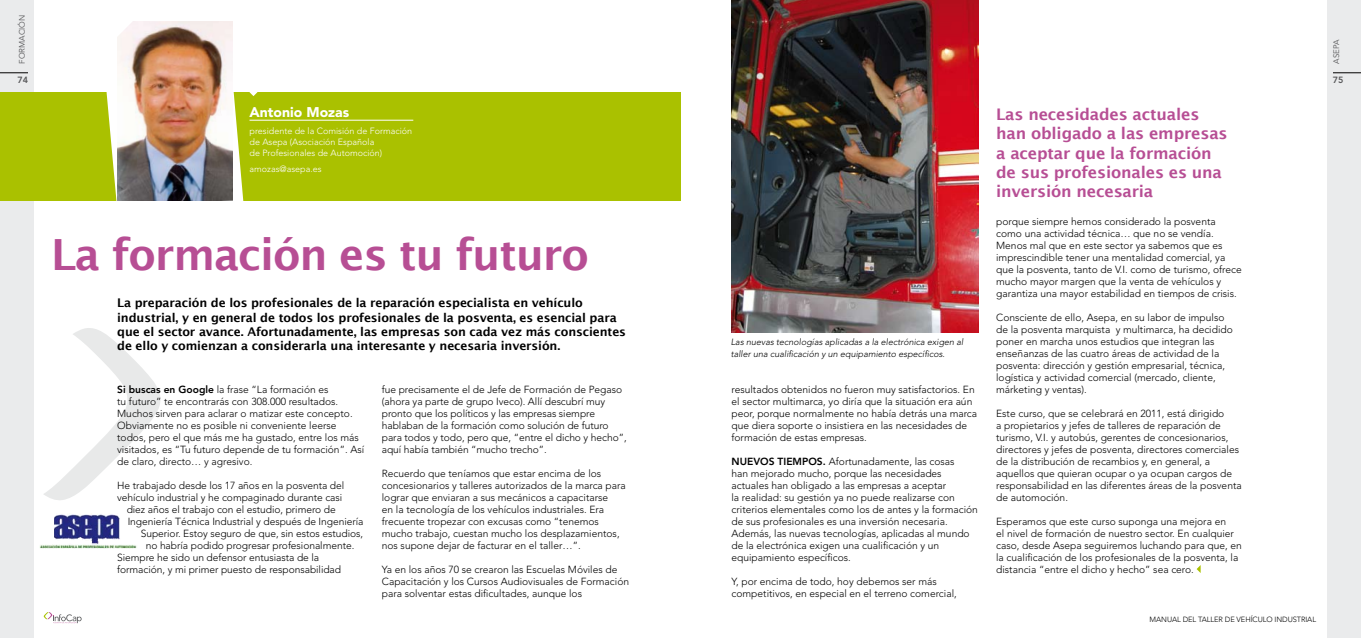
<style>
.page{position:relative;width:1361px;height:638px;background:#fff}
.page>*{position:absolute;margin:0;border:0;box-sizing:border-box;transform-origin:0 0}
.t1{font:600 43px "Lucida Sans";letter-spacing:-.025em;color:#b74e94}
.t2{font:600 16px/19.2px "Lucida Sans";letter-spacing:-.01em;color:#b74e94}
.t3{font:900 14px "Avenir";color:#fff}
.t4{font:600 12px/14.4px "Lucida Sans";letter-spacing:-.01em;color:#000}
.t5{font:300 10.2px/12px "Avenir";color:#000}
.t6{font:300 9px/11px "Avenir";color:#fff}
.t7{font:italic 300 9px/12px "Avenir";color:#000}
.t8{font:800 9px "Avenir";color:#58585a}
.t9{font:8px "Avenir";color:#58585a}
.t10{font:300 7.5px "Avenir";letter-spacing:-.01em;color:#000}
.s1{font-weight:800}
</style>
<div class="page">
<div style="left:0;top:0;width:34px;height:638px;background:#eaebec"></div>
<svg style="left:0;top:73px;width:28px;height:1px"></svg>
<svg style="left:44px;top:612px;width:38px;height:12px"></svg>
<div style="left:1327px;top:0;width:34px;height:638px;background:#eaebec"></div>
<svg style="left:1333px;top:73px;width:28px;height:1px"></svg>
<svg style="left:1196px;top:565px;width:4px;height:8px"></svg>
<div style="left:0;top:92px;width:680px;height:109px;background:#aac100"></div>
<svg style="left:44px;top:328px;width:117px;height:172px"></svg>
<hr style="left:249px;top:120px;width:164px;height:1px;background:#fff">
<img style="left:106px;top:21px;width:151px;height:180px">
<img style="left:40px;top:513px;width:97px;height:35px">
<img style="left:731px;top:0;width:247px;height:333px">
<p class="t9" style="left:18px;top:64px;width:51px;rotate:-90deg">formaciÓn</p>
<p class="t8" style="left:17px;top:74px;width:12px">74</p>
<h3 class="t3" style="left:249px;top:104px;width:101px">Antonio Mozas</h3>
<p class="t6" style="left:249px;top:125px;width:164px">presidente de la Comisión de Formación de Asepa (Asociación Española<br>de Profesionales de Automoción)</p>
<p class="t6" style="left:249px;top:164px;width:74px">amozas@asepa.es</p>
<h1 class="t1" style="left:51px;top:230px;width:539px">La formación es tu futuro</h1>
<p class="t4" style="left:117px;top:296px;width:510px">La preparación de los profesionales de la reparación especialista en vehículo industrial, y en general de todos los profesionales de la posventa, es esencial para que el sector avance. Afortunadamente, las empresas son cada vez más conscientes de ello y comienzan a considerarla una interesante y necesaria inversión.</p>
<p class="t5" style="left:117px;top:383px;width:248px"><span class="s1">Si buscas en Google</span> la frase “La formación es<br>tu futuro” te encontrarás con 308.000 resultados.<br>Muchos sirven para aclarar o matizar este concepto.<br>Obviamente no es posible ni conveniente leerse todos, pero el que más me ha gustado, entre los más visitados, es “Tu futuro depende de tu formación”. Así de claro, directo… y agresivo.</p>
<p class="t5" style="left:117px;top:479px;width:229px">He trabajado desde los 17 años en la posventa del</p>
<p class="t5" style="left:117px;top:491px;width:227px">vehículo industrial y he compaginado durante casi</p>
<p class="t5" style="left:127px;top:503px;width:211px">diez años el trabajo con el estudio, primero de</p>
<p class="t5" style="left:128px;top:515px;width:237px">Ingeniería Técnica Industrial y después de Ingeniería</p>
<p class="t5" style="left:141px;top:527px;width:224px">Superior. Estoy seguro de que, sin estos estudios,</p>
<p class="t5" style="left:146px;top:539px;width:210px">no habría podido progresar profesionalmente.</p>
<p class="t5" style="left:117px;top:551px;width:203px">Siempre he sido un defensor entusiasta de la</p>
<p class="t5" style="left:117px;top:563px;width:225px">formación, y mi primer puesto de responsabilidad</p>
<p class="t5" style="left:382px;top:383px;width:246px">fue precisamente el de Jefe de Formación de Pegaso (ahora ya parte de grupo Iveco). Allí descubrí muy pronto que los políticos y las empresas siempre hablaban de la formación como solución de futuro para todos y todo, pero que, “entre el dicho y hecho”, aquí había también “mucho trecho”.</p>
<p class="t5" style="left:382px;top:467px;width:246px">Recuerdo que teníamos que estar encima de los concesionarios y talleres autorizados de la marca para lograr que enviaran a sus mecánicos a capacitarse<br>en la tecnología de los vehículos industriales. Era frecuente tropezar con excusas como “tenemos mucho trabajo, cuestan mucho los desplazamientos, nos supone dejar de facturar en el taller…”.</p>
<p class="t5" style="left:382px;top:563px;width:249px">Ya en los años 70 se crearon las Escuelas Móviles de<br>Capacitación y los Cursos Audiovisuales de Formación para solventar estas dificultades, aunque los</p>
<p class="t7" style="left:731px;top:336px;width:234px">Las nuevas tecnologías aplicadas a la electrónica exigen al taller una cualificación y un equipamiento específicos.</p>
<p class="t5" style="left:731px;top:383px;width:247px">resultados obtenidos no fueron muy satisfactorios. En el sector multimarca, yo diría que la situación era aún peor, porque normalmente no había detrás una marca que diera soporte o insistiera en las necesidades de formación de estas empresas.</p>
<p class="t5" style="left:731px;top:455px;width:248px"><span class="s1">NUEVOS TIEMPOS.</span> Afortunadamente, las cosas<br>han mejorado mucho, porque las necesidades actuales han obligado a las empresas a aceptar<br>la realidad: su gestión ya no puede realizarse con criterios elementales como los de antes y la formación de sus profesionales es una inversión necesaria.<br>Además, las nuevas tecnologías, aplicadas al mundo de la electrónica exigen una cualificación y un equipamiento específicos.</p>
<p class="t5" style="left:731px;top:575px;width:227px">Y, por encima de todo, hoy debemos ser más competitivos, en especial en el terreno comercial,</p>
<h2 class="t2" style="left:996px;top:105px;width:233px">Las necesidades actuales han obligado a las empresas a aceptar que la formación de sus profesionales es una inversión necesaria</h2>
<p class="t5" style="left:996px;top:215px;width:247px">porque siempre hemos considerado la posventa como una actividad técnica… que no se vendía.<br>Menos mal que en este sector ya sabemos que es imprescindible tener una mentalidad comercial, ya que la posventa, tanto de V.I. como de turismo, ofrece mucho mayor margen que la venta de vehículos y garantiza una mayor estabilidad en tiempos de crisis.</p>
<p class="t5" style="left:996px;top:311px;width:238px">Consciente de ello, Asepa, en su labor de impulso de la posventa marquista y multimarca, ha decidido poner en marcha unos estudios que integran las enseñanzas de las cuatro áreas de actividad de la posventa: dirección y gestión empresarial, técnica, logística y actividad comercial (mercado, cliente, márketing y ventas).</p>
<p class="t5" style="left:996px;top:407px;width:247px">Este curso, que se celebrará en 2011, está dirigido<br>a propietarios y jefes de talleres de reparación de turismo, V.I. y autobús, gerentes de concesionarios, directores y jefes de posventa, directores comerciales de la distribución de recambios y, en general, a aquellos que quieran ocupar o ya ocupan cargos de responsabilidad en las diferentes áreas de la posventa de automoción.</p>
<p class="t5" style="left:996px;top:515px;width:247px">Esperamos que este curso suponga una mejora en<br>el nivel de formación de nuestro sector. En cualquier caso, desde Asepa seguiremos luchando para que, en la cualificación de los profesionales de la posventa, la distancia “entre el dicho y hecho” sea cero.</p>
<p class="t10" style="left:1149px;top:615px;width:168px">MANUAL DEL TALLER DE VEHÍCULO INDUSTRIAL</p>
<p class="t9" style="left:1331px;top:64px;width:26px;rotate:-90deg">asepa</p>
<p class="t8" style="left:1333px;top:74px;width:12px">75</p>
</div>
